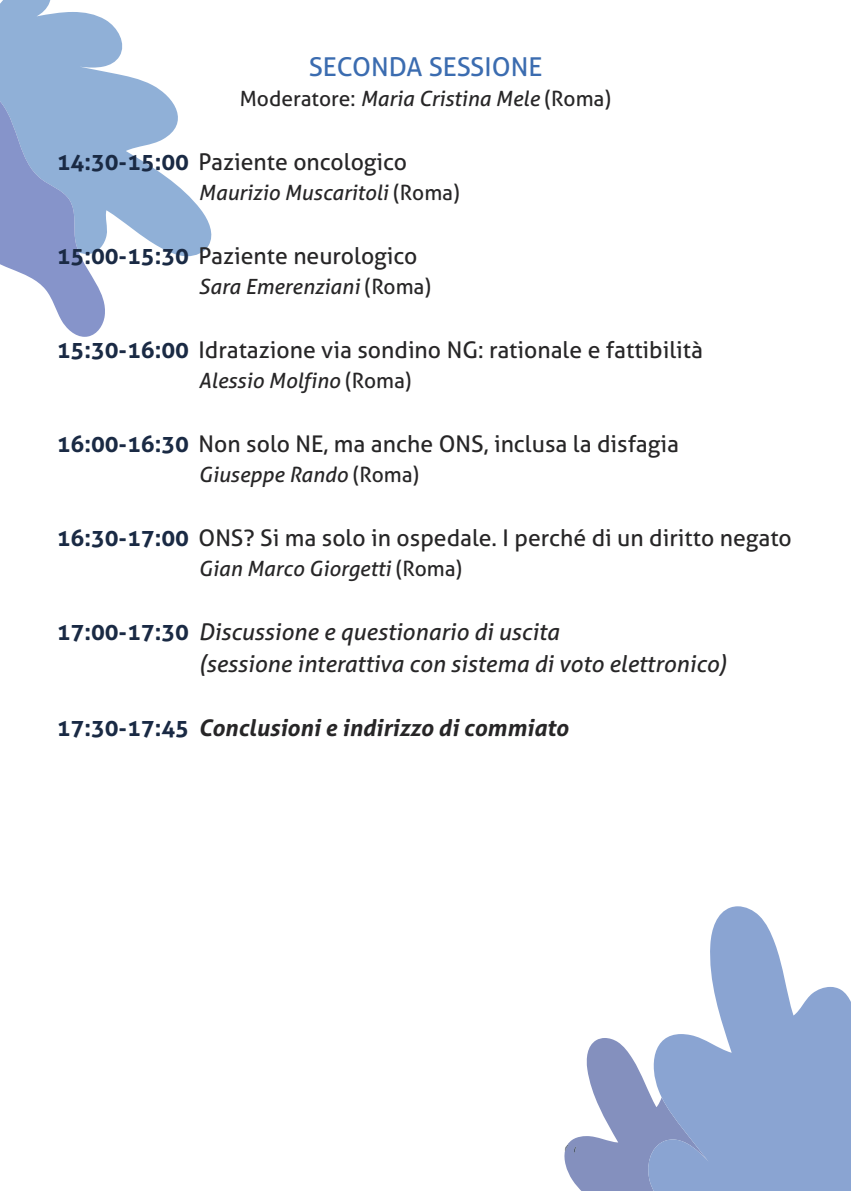
<style>
.page{position:relative;width:851px;height:1191px;background:#fff}
.page>*{position:absolute;margin:0;border:0;box-sizing:border-box;transform-origin:0 0}
.t1{font:26px "Aller";color:#3b6cb0}
.t2{font:23px "Aller";color:#272627}
.t3{font:italic 23px/32px "Aller";color:#272627}
.t4{font:italic 700 23px "Aller";color:#272627}
.t5{font:italic 21px "Aller";color:#272627}
.t6{font:21px "Aller";color:#272627}
.s1{font-style:italic}
.s2{font-weight:700;color:#1a2a44}
.s3{font-style:normal}
.s4{font-weight:700;font-style:normal;color:#1a2a44}
.s5{font-style:normal;color:#1a2a44}
</style>
<div class="page">
<svg style="left:0;top:0;width:212px;height:256px;fill:#90b0d7"></svg>
<svg style="left:0;top:81px;width:107px;height:256px"></svg>
<svg style="left:666px;top:906px;width:184px;height:285px;fill:#8aa4d2"></svg>
<svg style="left:564px;top:1038px;width:147px;height:153px"></svg>
<p class="t1" style="left:308px;top:52px;width:235px">SECONDA SESSIONE</p>
<p class="t6" style="left:240px;top:86px;width:373px">Moderatore: <span class="s1">Maria Cristina Mele</span> (Roma)</p>
<p class="t2" style="left:57px;top:148px;width:352px"><span class="s2">14:30-15:00</span> Paziente oncologico</p>
<p class="t5" style="left:198px;top:180px;width:263px">Maurizio Muscaritoli <span class="s3">(Roma)</span></p>
<p class="t2" style="left:57px;top:242px;width:362px"><span class="s2">15:00-15:30</span> Paziente neurologico</p>
<p class="t5" style="left:198px;top:274px;width:234px">Sara Emerenziani <span class="s3">(Roma)</span></p>
<p class="t2" style="left:57px;top:336px;width:647px"><span class="s2">15:30-16:00</span> Idratazione via sondino NG: rationale e fattibilità</p>
<p class="t5" style="left:198px;top:368px;width:214px">Alessio Molfino <span class="s3">(Roma)</span></p>
<p class="t2" style="left:57px;top:430px;width:623px"><span class="s2">16:00-16:30</span> Non solo NE, ma anche ONS, inclusa la disfagia</p>
<p class="t5" style="left:198px;top:462px;width:222px">Giuseppe Rando <span class="s3">(Roma)</span></p>
<p class="t2" style="left:57px;top:524px;width:736px"><span class="s2">16:30-17:00</span> ONS? Si ma solo in ospedale. I perché di un diritto negato</p>
<p class="t5" style="left:198px;top:556px;width:265px">Gian Marco Giorgetti <span class="s3">(Roma)</span></p>
<p class="t3" style="left:198px;top:616px;width:529px;text-indent:-142px"><span class="s4">17:00-17:30</span> Discussione e questionario di uscita<br>(sessione interattiva con sistema di voto elettronico)</p>
<p class="t4" style="left:57px;top:714px;width:513px"><span class="s5">17:30-17:45</span> Conclusioni e indirizzo di commiato</p>
</div>
